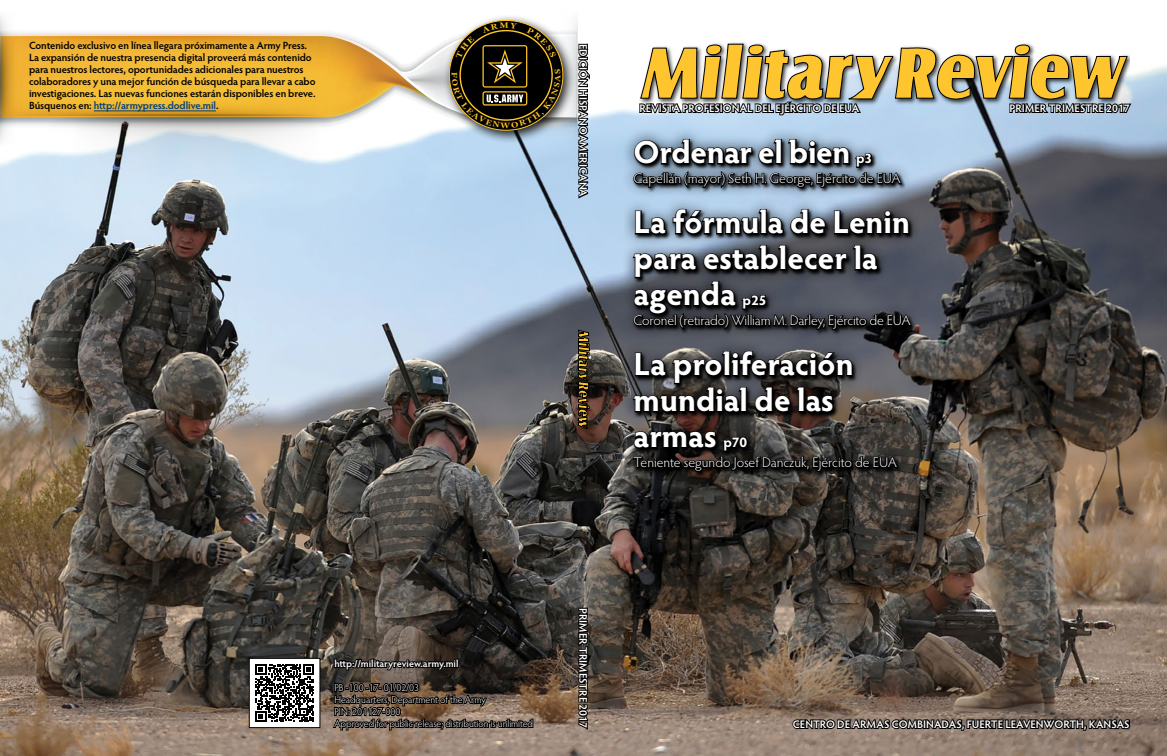
<style>
.page{position:relative;width:1167px;height:756px;background:#fff}
.page>*{position:absolute;margin:0;border:0;box-sizing:border-box;transform-origin:0 0}
.cover-title-lt-wb{font:700 32px/36px "Hypatia Sans Pro";letter-spacing:-.005em;color:#fff}
.cover-author-wb{font:300 14px "Hypatia Sans Pro";letter-spacing:-.005em;color:#fff}
.cover-title-lt-wb-2{font:700 14px "Hypatia Sans Pro";color:#fff}
.right-display-wb{font:600 11px "Hypatia Sans Pro";color:#fff}
.left-display-wb{font:600 11px "Hypatia Sans Pro";color:#fff}
.Plain_Text{font:600 10.5px/12px "Hypatia Sans Pro";letter-spacing:-.01em;color:#000}
.pin-info-wb{font:300 10px "Hypatia Sans Pro";letter-spacing:-.005em;color:#fff}
.mr-website-url-wb{font:600 10px "Hypatia Sans Pro";letter-spacing:-.005em;color:#fff}
.s1{color:#003e7e}
</style>
<div class="page">
<img style="left:0;top:19px;width:1166px;height:737px">
<svg style="left:577px;top:330px;width:12px;height:99px"></svg>
<div style="left:249px;top:658px;width:71px;height:70px;background:#fff"></div>
<svg style="left:255px;top:664px;width:59px;height:58px"></svg>
<div style="left:249px;top:658px;width:71px;height:70px;border:1px solid #000"></div>
<svg style="left:331px;top:658px;width:203px;height:82px;background:#504339"></svg>
<svg style="left:638px;top:43px;width:495px;height:73px"></svg>
<svg style="left:577px;top:606px;width:14px;height:125px;background:#2c2621"></svg>
<svg style="left:791px;top:716px;width:339px;height:16px;background:#4a4039"></svg>
<div style="left:620px;top:127px;width:303px;height:358px;background:#000;opacity:.75"></div>
<svg style="left:632px;top:138px;width:271px;height:57px;background:#556370"></svg>
<svg style="left:633px;top:208px;width:193px;height:29px;background:#3e4751"></svg>
<svg style="left:832px;top:210px;width:78px;height:26px;background:#1e1e21"></svg>
<svg style="left:631px;top:244px;width:282px;height:93px;background:#32353c"></svg>
<svg style="left:631px;top:350px;width:222px;height:64px;background:#242323"></svg>
<svg style="left:632px;top:430px;width:267px;height:49px;background:#252321"></svg>
<svg style="left:23px;top:36px;width:363px;height:82px;background:#f0ba43"></svg>
<div style="left:0;top:6px;width:23px;height:140px;background:#fefefe"></div>
<div style="left:553px;top:6px;width:24px;height:140px;background:#fff"></div>
<svg style="left:0;top:28px;width:23px;height:66px"></svg>
<svg style="left:0;top:115px;width:328px;height:68px"></svg>
<svg style="left:0;top:118px;width:342px;height:21px"></svg>
<svg style="left:0;top:36px;width:342px;height:22px;background:#e9aa2e"></svg>
<svg style="left:0;top:94px;width:342px;height:21px;background:#e8b130"></svg>
<div style="left:442px;top:14px;width:134px;height:130px;background:#000;opacity:.88"></div>
<hr style="left:94px;top:111px;width:122px;height:1px;background:#003e7e">
<svg style="left:386px;top:23px;width:205px;height:177px"></svg>
<p class="Plain_Text" style="left:29px;top:39px;width:288px">Contenido exclusivo en línea llegara próximamente a Army Press.<br>La expansión de nuestra presencia digital proveerá más contenido para nuestros lectores, oportunidades adicionales para nuestros colaboradores y una mejor función de búsqueda para llevar a cabo investigaciones. Las nuevas funciones estarán disponibles en breve.<br>Búsquenos en: <span class="s1">http://armypress.dodlive.mil</span>.</p>
<p class="left-display-wb" style="left:590px;top:44px;width:154px;rotate:90deg">EDICIÓN HISPANOAMERICANA</p>
<p class="left-display-wb" style="left:639px;top:101px;width:221px">REVISTA PROFESIONAL DEL EJÉRCITO DE EUA</p>
<p class="cover-title-lt-wb" style="left:633px;top:133px;width:218px">Ordenar el bien</p>
<p class="cover-title-lt-wb-2" style="left:856px;top:149px;width:18px">p3</p>
<p class="cover-author-wb" style="left:633px;top:170px;width:268px">Capellán (mayor) Seth H. George, Ejército de EUA</p>
<p class="cover-title-lt-wb" style="left:633px;top:203px;width:278px">La fórmula de Lenin para establecer la agenda</p>
<p class="cover-title-lt-wb-2" style="left:742px;top:291px;width:25px">p25</p>
<p class="cover-author-wb" style="left:633px;top:312px;width:278px">Coronel (retirado) William M. Darley, Ejército de EUA</p>
<p class="cover-title-lt-wb" style="left:633px;top:345px;width:221px">La proliferación mundial de las armas</p>
<p class="cover-title-lt-wb-2" style="left:723px;top:433px;width:25px">p70</p>
<p class="cover-author-wb" style="left:633px;top:454px;width:264px">Teniente segundo Josef Danczuk, Ejército de EUA</p>
<p class="right-display-wb" style="left:1009px;top:101px;width:122px">PRIMER TRIMESTRE 2017</p>
<p class="mr-website-url-wb" style="left:334px;top:657px;width:126px">http://militaryreview.army.mil</p>
<p class="pin-info-wb" style="left:334px;top:681px;width:86px">PB -100 -17- 01/02/03</p>
<p class="pin-info-wb" style="left:334px;top:693px;width:153px">Headquarters, Department of the Army</p>
<p class="pin-info-wb" style="left:334px;top:705px;width:68px">PIN: 201127-000</p>
<p class="pin-info-wb" style="left:334px;top:717px;width:200px">Approved for public release; distribution is unlimited</p>
<p class="right-display-wb" style="left:590px;top:608px;width:122px;rotate:90deg">PRIMER TRIMESTRE 2017</p>
<p class="right-display-wb" style="left:792px;top:717px;width:338px">CENTRO DE ARMAS COMBINADAS, FUERTE LEAVENWORTH, KANSAS</p>
</div>
